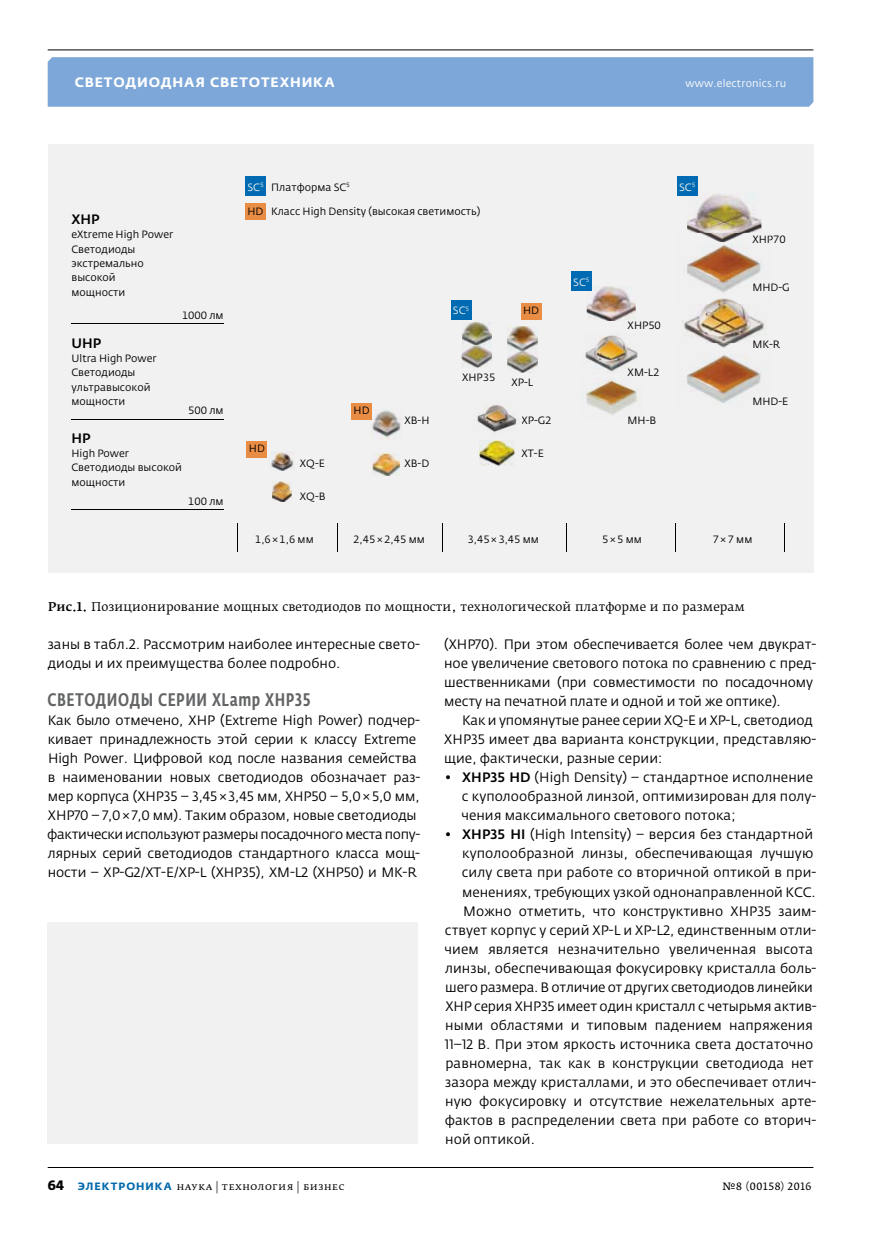
<style>
.page{position:relative;width:881px;height:1234px;background:#fff}
.page>*{position:absolute;margin:0;border:0;box-sizing:border-box;transform-origin:0 0}
.t1{font:500 18px "Fedra Sans Cond Pro";letter-spacing:.035em;color:#636466}
.t2{font:13.5px/19px "Fedra Sans Pro";letter-spacing:.005em;color:#000}
.t3{font:13.5px "Fedra Sans Pro";letter-spacing:-.015em;color:#000}
.t4{font:700 13.5px "Fedra Sans Alt Pro";letter-spacing:.06em;color:#fff}
.t5{font:500 13.5px "Fedra Sans Pro";color:#000}
.t6{font:12px "Fedra Serif B Pro";letter-spacing:.005em;color:#000}
.t7{font:10.5px/14.2px "Fedra Sans Pro";color:#000}
.t8{font:10.5px "Fedra Serif B Pro";letter-spacing:.035em;color:#000}
.t9{font:10.5px "Fedra Sans Pro";letter-spacing:.015em;color:#fff}
.t10{font:10.5px "Fedra Serif A Pro";letter-spacing:.035em;color:#000}
.s1{font-weight:500}
.s2{font-family:"Fedra Sans Pro";font-weight:700;font-size:13.5px}
.s3{font-family:"Fedra Sans Alt Pro";font-weight:700;color:#0068ac}
</style>
<div class="page">
<div style="left:48px;top:57px;width:765px;height:50px;background:#7da7d8"></div>
<hr style="left:48px;top:49px;width:765px;height:1px;background:#000">
<hr style="left:48px;top:1166px;width:765px;height:1px;background:#000">
<div style="left:48px;top:145px;width:765px;height:427px;background:#f1f1f2"></div>
<hr style="left:71px;top:324px;width:152px;height:1px;background:#000">
<div style="left:247px;top:441px;width:20px;height:16px;background:#e98c44"></div>
<div style="left:351px;top:403px;width:20px;height:16px;background:#e98c44"></div>
<div style="left:520px;top:303px;width:21px;height:16px;background:#e98c44"></div>
<div style="left:450px;top:300px;width:21px;height:19px;background:#006bb2"></div>
<div style="left:245px;top:203px;width:20px;height:16px;background:#e98c44"></div>
<div style="left:245px;top:176px;width:21px;height:20px;background:#006bb2"></div>
<div style="left:571px;top:271px;width:20px;height:20px;background:#006bb2"></div>
<div style="left:676px;top:176px;width:21px;height:20px;background:#006bb2"></div>
<hr style="left:71px;top:419px;width:152px;height:1px;background:#000">
<hr style="left:71px;top:509px;width:152px;height:1px;background:#000">
<img style="left:687px;top:355px;width:76px;height:49px">
<img style="left:753px;top:397px;width:10px;height:7px">
<img style="left:586px;top:286px;width:49px;height:35px">
<svg style="left:586px;top:286px;width:5px;height:5px"></svg>
<img style="left:687px;top:193px;width:74px;height:40px">
<svg style="left:687px;top:193px;width:10px;height:3px"></svg>
<img style="left:682px;top:303px;width:84px;height:45px">
<svg style="left:753px;top:340px;width:13px;height:8px"></svg>
<img style="left:370px;top:409px;width:32px;height:30px">
<img style="left:271px;top:451px;width:23px;height:19px">
<img style="left:372px;top:453px;width:27px;height:22px">
<img style="left:272px;top:482px;width:19px;height:19px">
<img style="left:477px;top:405px;width:40px;height:28px">
<img style="left:479px;top:440px;width:35px;height:25px">
<img style="left:687px;top:233px;width:76px;height:70px">
<img style="left:753px;top:283px;width:10px;height:8px">
<img style="left:752px;top:235px;width:11px;height:8px">
<svg style="left:752px;top:235px;width:9px;height:7px"></svg>
<img style="left:585px;top:334px;width:53px;height:38px">
<svg style="left:627px;top:369px;width:11px;height:3px"></svg>
<img style="left:585px;top:379px;width:55px;height:36px">
<img style="left:507px;top:326px;width:30px;height:46px">
<img style="left:461px;top:322px;width:31px;height:45px">
<img style="left:507px;top:351px;width:30px;height:1px">
<svg style="left:337px;top:523px;width:1px;height:29px"></svg>
<svg style="left:442px;top:523px;width:1px;height:29px"></svg>
<svg style="left:675px;top:523px;width:1px;height:29px"></svg>
<svg style="left:784px;top:523px;width:1px;height:29px"></svg>
<div style="left:48px;top:922px;width:370px;height:221px;background:#f1f1f2"></div>
<p class="t4" style="left:75px;top:74px;width:261px">Светодиодная светотехника</p>
<p class="t9" style="left:685px;top:77px;width:102px">www.electronics.ru</p>
<p class="t5" style="left:71px;top:211px;width:29px">XHP</p>
<p class="t7" style="left:71px;top:227px;width:103px">eXtreme High Power<br>Светодиоды экстремально высокой<br>мощности</p>
<p class="t5" style="left:71px;top:334px;width:31px">UHP</p>
<p class="t7" style="left:71px;top:351px;width:87px">Ultra High Power<br>Светодиоды ультравысокой мощности</p>
<p class="t7" style="left:182px;top:308px;width:43px">1000 лм</p>
<p class="t7" style="left:188px;top:403px;width:37px">500 лм</p>
<p class="t5" style="left:71px;top:429px;width:21px">HP</p>
<p class="t7" style="left:71px;top:446px;width:112px">High Power<br>Светодиоды высокой мощности</p>
<p class="t7" style="left:188px;top:494px;width:37px">100 лм</p>
<p class="t9" style="left:247px;top:180px;width:18px">SC<sup>5</sup></p>
<p class="t7" style="left:247px;top:204px;width:18px">HD</p>
<p class="t7" style="left:271px;top:180px;width:80px">Платформа SC<sup>5</sup></p>
<p class="t7" style="left:271px;top:204px;width:211px">Класс High Density (высокая светимость)</p>
<p class="t7" style="left:249px;top:441px;width:18px">HD</p>
<p class="t7" style="left:299px;top:456px;width:27px">XQ-E</p>
<p class="t7" style="left:299px;top:489px;width:27px">XQ-B</p>
<p class="t7" style="left:353px;top:403px;width:18px">HD</p>
<p class="t7" style="left:404px;top:413px;width:27px">XB-H</p>
<p class="t7" style="left:404px;top:455px;width:26px">XB-D</p>
<p class="t9" style="left:452px;top:304px;width:18px">SC<sup>5</sup></p>
<p class="t7" style="left:523px;top:303px;width:18px">HD</p>
<p class="t9" style="left:573px;top:275px;width:18px">SC<sup>5</sup></p>
<p class="t7" style="left:462px;top:370px;width:35px">XHP35</p>
<p class="t7" style="left:511px;top:375px;width:23px">XP-L</p>
<p class="t7" style="left:521px;top:413px;width:32px">XP-G2</p>
<p class="t7" style="left:521px;top:446px;width:24px">XT-E</p>
<p class="t9" style="left:678px;top:180px;width:18px">SC<sup>5</sup></p>
<p class="t7" style="left:627px;top:318px;width:35px">XHP50</p>
<p class="t7" style="left:627px;top:365px;width:33px">XM-L2</p>
<p class="t7" style="left:627px;top:413px;width:30px">MH-B</p>
<p class="t7" style="left:752px;top:232px;width:35px">XHP70</p>
<p class="t7" style="left:752px;top:280px;width:39px">MHD-G</p>
<p class="t7" style="left:752px;top:337px;width:29px">MK-R</p>
<p class="t7" style="left:752px;top:394px;width:37px">MHD-E</p>
<p class="t7" style="left:255px;top:532px;width:60px">1,6×1,6 мм</p>
<p class="t7" style="left:353px;top:532px;width:73px">2,45×2,45 мм</p>
<p class="t7" style="left:467px;top:532px;width:73px">3,45×3,45 мм</p>
<p class="t7" style="left:602px;top:532px;width:41px">5×5 мм</p>
<p class="t7" style="left:712px;top:532px;width:41px">7×7 мм</p>
<p class="t6" style="left:48px;top:599px;width:698px"><span class="s1">Рис.1.</span> Позиционирование мощных светодиодов по мощности, технологической платформе и по размерам</p>
<p class="t2" style="left:48px;top:634px;width:374px">заны в табл.2. Рассмотрим наиболее интересные свето&shy;диоды и их преимущества более подробно.</p>
<h1 class="t1" style="left:47px;top:688px;width:265px">Светодиоды серии XLamp XHP35</h1>
<p class="t2" style="left:47px;top:710px;width:374px">Как было отмечено, XHP (Extreme High Power) подчер&shy;кивает принадлежность этой серии к классу Extreme High Power. Цифровой код после названия семейства в наименовании новых светодиодов обозначает раз&shy;мер корпуса (XHP35 – 3,45×3,45 мм, XHP50 – 5,0×5,0 мм, XHP70 – 7,0×7,0 мм). Таким образом, новые светодиоды фактически используют размеры посадочного места попу&shy;лярных серий светодиодов стандартного класса мощ&shy;ности – XP-G2/XT-E/XP-L (XHP35), XM-L2 (XHP50) и MK-R</p>
<p class="t2" style="left:444px;top:634px;width:373px">(XHP70). При этом обеспечивается более чем двукрат&shy;ное увеличение светового потока по сравнению с пред&shy;шественниками (при совместимости по посадочному месту на печатной плате и одной и той же оптике).</p>
<p class="t2" style="left:444px;top:710px;width:373px;text-indent:18px">Как и упомянутые ранее серии XQ-E и XP-L, светодиод<br>XHP35 имеет два варианта конструкции, представляю&shy;щие, фактически, разные серии:</p>
<p class="t2" style="left:461px;top:767px;width:356px;text-indent:-17px">• <span class="s1">XHP35 HD</span> (High Density) – стандартное исполнение с куполообразной линзой, оптимизирован для полу&shy;чения максимального светового потока;</p>
<p class="t2" style="left:444px;top:825px;width:370px">• <span class="s1">XHP35 HI</span> (High Intensity) – версия без стандартной</p>
<p class="t2" style="left:462px;top:844px;width:352px">куполообразной линзы, обеспечивающая лучшую</p>
<p class="t2" style="left:461px;top:863px;width:356px">силу света при работе со вторичной оптикой в при-</p>
<p class="t2" style="left:462px;top:882px;width:355px">менениях, требующих узкой однонаправленной КСС.</p>
<p class="t2" style="left:463px;top:901px;width:354px">Можно отметить, что конструктивно XHP35 заим-</p>
<p class="t2" style="left:445px;top:920px;width:373px">ствует корпус у серий XP-L и XP-L2, единственным отли-</p>
<p class="t2" style="left:444px;top:939px;width:370px">чием является незначительно увеличенная высота</p>
<p class="t2" style="left:445px;top:958px;width:373px">линзы, обеспечивающая фокусировку кристалла боль-</p>
<p class="t3" style="left:445px;top:978px;width:369px">шего размера. В отличие от других светодиодов линейки</p>
<p class="t2" style="left:445px;top:996px;width:372px">XHP серия XHP35 имеет один кристалл с четырьмя актив-</p>
<p class="t2" style="left:445px;top:1015px;width:369px">ными областями и типовым падением напряжения</p>
<p class="t2" style="left:444px;top:1034px;width:370px">11–12 В. При этом яркость источника света достаточно</p>
<p class="t2" style="left:445px;top:1053px;width:369px">равномерна, так как в конструкции светодиода нет</p>
<p class="t2" style="left:445px;top:1072px;width:373px">зазора между кристаллами, и это обеспечивает отлич-</p>
<p class="t2" style="left:445px;top:1091px;width:372px">ную фокусировку и отсутствие нежелательных арте-</p>
<p class="t2" style="left:444px;top:1110px;width:373px">фактов в распределении света при работе со вторич-</p>
<p class="t2" style="left:445px;top:1129px;width:91px">ной оптикой.</p>
<p class="t8" style="left:48px;top:1179px;width:298px"><span class="s2">64</span> <span class="s3">ЭЛЕКТРОНИКА</span> наука | технология | бизнес</p>
<p class="t10" style="left:722px;top:1179px;width:90px">№8 (00158) 2016</p>
</div>
